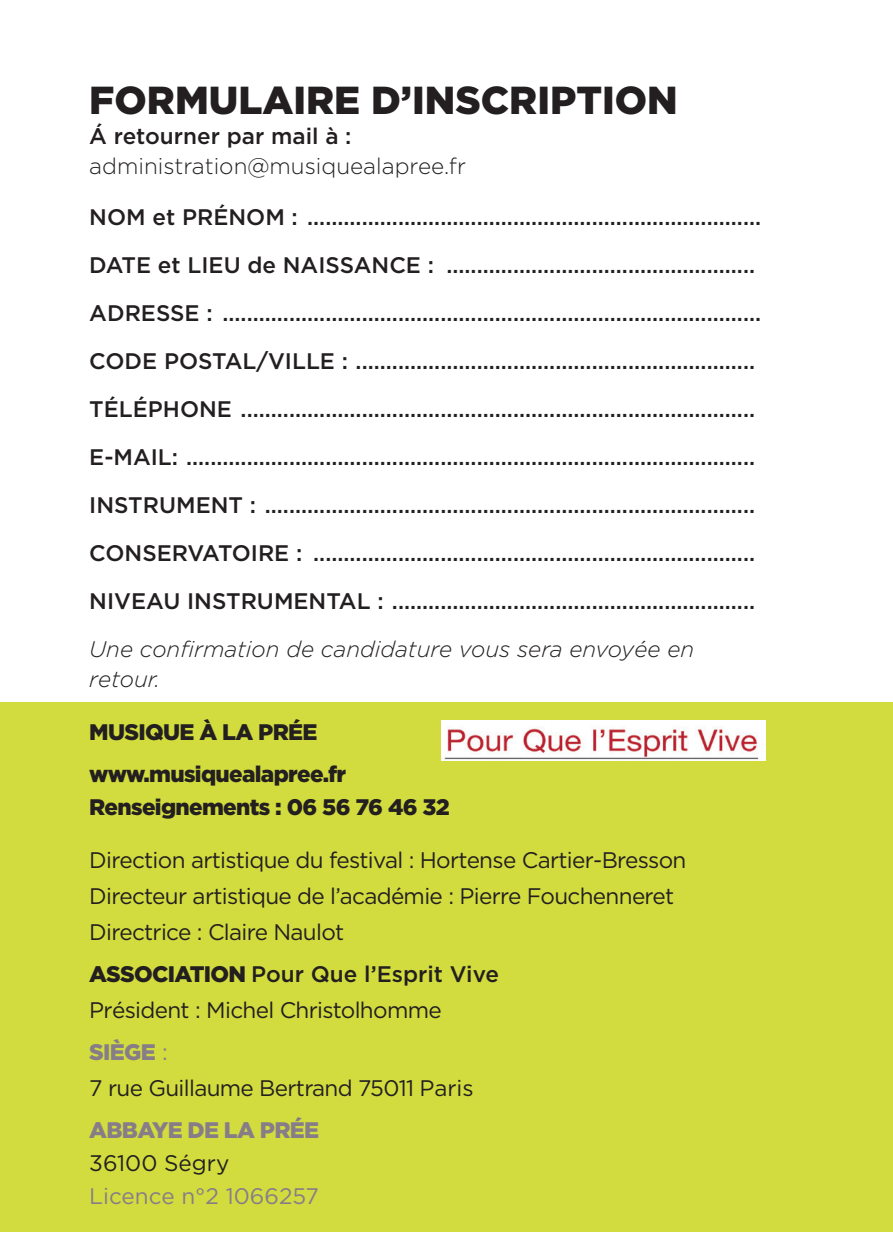
<style>
.page{position:relative;width:893px;height:1259px;background:#fff}
.page>*{position:absolute;margin:0;border:0;box-sizing:border-box;transform-origin:0 0}
.t1{font:900 39px "Gotham HTF";color:#231f20}
.t2{font:500 22.5px "Gotham HTF";color:#231f20}
.t3{font:22.5px/36px "Gotham HTF";letter-spacing:-.03em;color:#231f20}
.t4{font:900 22.5px "Gotham HTF";letter-spacing:-.03em;color:#231f20}
.t5{font:italic 300 22.5px/30px "Gotham HTF";color:#231f20}
.t6{font:300 22.5px/30px "Gotham HTF";color:#231f20}
.t7{font:22.5px "Gotham HTF";color:#877d88}
.t8{font:900 22.5px "Gotham HTF";letter-spacing:-.03em;color:#877d88}
.t9{font:22.5px "Gotham HTF";color:#231f20}
.s1{font-weight:500}
.s2{font-weight:900}
.s3{font-weight:900;color:#877d88}
.s4{color:#877d88}
</style>
<div class="page">
<div style="left:0;top:702px;width:893px;height:529px;background:#d2dc3e"></div>
<img style="left:441px;top:721px;width:325px;height:40px">
<p class="t1" style="left:89px;top:77px;width:590px">FORMULAIRE D’INSCRIPTION</p>
<p class="t6" style="left:89px;top:120px;width:378px"><span class="s1">Á retourner par mail à : </span>administration@musiquealapree.fr</p>
<p class="t2" style="left:89px;top:204px;width:673px">NOM et PRÉNOM : ...........................................................................</p>
<p class="t2" style="left:89px;top:252px;width:667px">DATE et LIEU de NAISSANCE : ...................................................</p>
<p class="t2" style="left:89px;top:300px;width:673px">ADRESSE : .........................................................................................</p>
<p class="t2" style="left:89px;top:348px;width:667px">CODE POSTAL/VILLE : ..................................................................</p>
<p class="t2" style="left:89px;top:396px;width:667px">TÉLÉPHONE .....................................................................................</p>
<p class="t2" style="left:89px;top:444px;width:667px">E-MAIL: ..............................................................................................</p>
<p class="t2" style="left:89px;top:492px;width:667px">INSTRUMENT : .................................................................................</p>
<p class="t2" style="left:89px;top:540px;width:667px">CONSERVATOIRE : .........................................................................</p>
<p class="t2" style="left:89px;top:588px;width:667px">NIVEAU INSTRUMENTAL : ............................................................</p>
<p class="t5" style="left:89px;top:634px;width:606px">Une confirmation de candidature vous sera envoyée en retour.</p>
<p class="t4" style="left:89px;top:719px;width:230px">MUSIQUE À LA PRÉE</p>
<p class="t4" style="left:89px;top:761px;width:258px">www.musiquealapree.fr</p>
<p class="t4" style="left:89px;top:794px;width:362px">Renseignements : 06 56 76 46 32</p>
<p class="t3" style="left:89px;top:841px;width:599px">Direction artistique du festival : Hortense Cartier-Bresson<br>Directeur artistique de l’académie : Pierre Fouchenneret</p>
<p class="t3" style="left:89px;top:913px;width:256px">Directrice : Claire Naulot</p>
<p class="t2" style="left:89px;top:961px;width:411px"><span class="s2">ASSOCIATION</span> Pour Que l’Esprit Vive</p>
<p class="t3" style="left:89px;top:991px;width:354px">Président : Michel Christolhomme</p>
<p class="t3" style="left:89px;top:1033px;width:386px"><span class="s3">SIÈGE</span> <span class="s4">:<br></span>7 rue Guillaume Bertrand 75011 Paris</p>
<p class="t8" style="left:89px;top:1117px;width:231px">ABBAYE DE LA PRÉE</p>
<p class="t9" style="left:89px;top:1150px;width:142px">36100 Ségry</p>
<p class="t7" style="left:89px;top:1183px;width:231px">Licence n°2 1066257</p>
</div>
